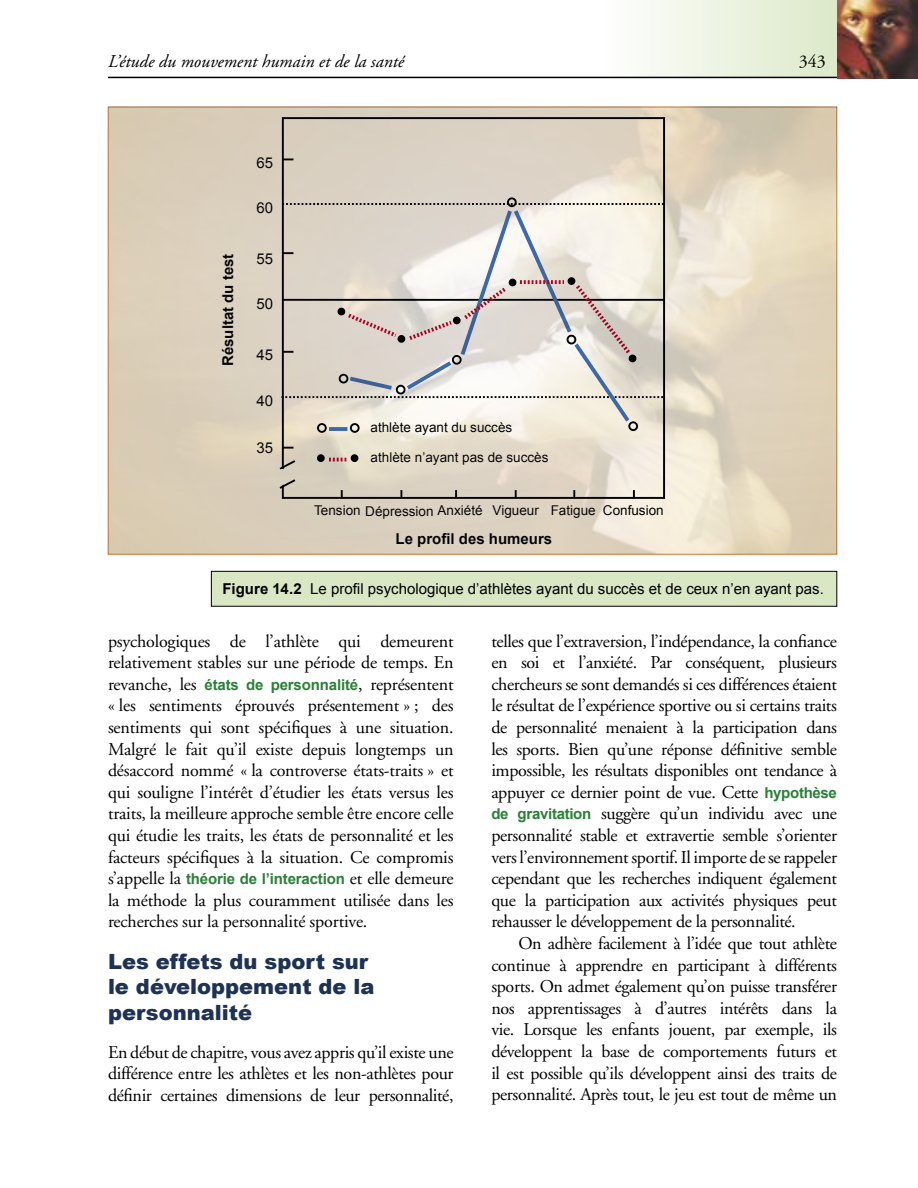
<style>
.page{position:relative;width:918px;height:1188px;background:#fff}
.page>*{position:absolute;margin:0;border:0;box-sizing:border-box;transform-origin:0 0}
.t1{font:900 21px/25.2px "Arial";color:#1d3254}
.t2{font:18px/21.6px "Adobe Garamond";letter-spacing:-.02em;color:#000;text-align:justify}
.t3{font:italic 18px "Adobe Garamond";color:#000}
.t4{font:15px "Arial";color:#000}
.t5{font:700 15px "Arial";color:#000}
.t6{font:13.5px "Arial";color:#000}
.s1{font-weight:700}
.s2{font-family:"Arial";font-weight:700;font-size:15px;color:#2b8037}
.s3{font-family:"Arial";font-weight:700;font-size:15px;color:#2a8037}
</style>
<div class="page">
<hr style="left:108px;top:77px;width:729px;height:1px;background:#000">
<div style="left:560px;top:0;width:277px;height:77px;background:linear-gradient(to right,#fff,#ddeaca)"></div>
<img style="left:837px;top:0;width:81px;height:78px">
<div style="left:211px;top:571px;width:626px;height:35px;background:#d9e7c4"></div>
<div style="left:211px;top:571px;width:626px;height:35px;border:1px solid #000"></div>
<img style="left:108px;top:107px;width:729px;height:446px">
<p class="t3" style="left:108px;top:52px;width:298px">L’étude du mouvement humain et de la santé</p>
<p class="t2" style="left:799px;top:51px;width:28px">343</p>
<p class="t4" style="left:256px;top:153px;width:18px">65</p>
<p class="t5" style="left:218px;top:366px;width:114px;rotate:-90deg">Résultat du test</p>
<p class="t4" style="left:256px;top:198px;width:18px">60</p>
<p class="t4" style="left:256px;top:249px;width:18px">55</p>
<p class="t4" style="left:256px;top:294px;width:18px">50</p>
<p class="t4" style="left:256px;top:345px;width:18px">45</p>
<p class="t4" style="left:256px;top:391px;width:18px">40</p>
<p class="t4" style="left:256px;top:438px;width:18px">35</p>
<p class="t6" style="left:370px;top:419px;width:143px">athlète ayant du succès</p>
<p class="t6" style="left:371px;top:449px;width:179px">athlète n’ayant pas de succès</p>
<p class="t6" style="left:314px;top:502px;width:351px">Tension Dépression Anxiété Vigueur Fatigue Confusion</p>
<p class="t5" style="left:396px;top:529px;width:158px">Le profil des humeurs</p>
<p class="t4" style="left:222px;top:579px;width:603px"><span class="s1">Figure 14.2</span> Le profil psychologique d’athlètes ayant du succès et de ceux n’en ayant pas.</p>
<p class="t2" style="left:108px;top:631px;width:347px">psychologiques de l’athlète qui demeurent relativement stables sur une période de temps. En revanche, les <span class="s2">états de personnalité</span>, représentent « les sentiments éprouvés présentement » ; des sentiments qui sont spécifiques à une situation.<br>Malgré le fait qu’il existe depuis longtemps un désaccord nommé « la controverse états-traits » et qui souligne l’intérêt d’étudier les états versus les traits, la meilleure approche semble être encore celle qui étudie les traits, les états de personnalité et les facteurs spécifiques à la situation. Ce compromis s’appelle la <span class="s2">théorie de l’interaction</span> et elle demeure la méthode la plus couramment utilisée dans les recherches sur la personnalité sportive.</p>
<p class="t1" style="left:108px;top:948px;width:268px">Les effets du sport sur le développement de la personnalité</p>
<p class="t2" style="left:108px;top:1042px;width:347px">En début de chapitre, vous avez appris qu’il existe une différence entre les athlètes et les non-athlètes pour définir certaines dimensions de leur personnalité,</p>
<p class="t2" style="left:491px;top:631px;width:347px">telles que l’extraversion, l’indépendance, la confiance en soi et l’anxiété. Par conséquent, plusieurs chercheurs se sont demandés si ces différences étaient le résultat de l’expérience sportive ou si certains traits de personnalité menaient à la participation dans les sports. Bien qu’une réponse définitive semble impossible, les résultats disponibles ont tendance à appuyer ce dernier point de vue. Cette <span class="s3">hypothèse de gravitation</span> suggère qu’un individu avec une personnalité stable et extravertie semble s’orienter vers l’environnement sportif. Il importe de se rappeler cependant que les recherches indiquent également que la participation aux activités physiques peut rehausser le développement de la personnalité.</p>
<p class="t2" style="left:491px;top:933px;width:347px;text-indent:27px">On adhère facilement à l’idée que tout athlète continue à apprendre en participant à différents sports. On admet également qu’on puisse transférer nos apprentissages à d’autres intérêts dans la vie. Lorsque les enfants jouent, par exemple, ils développent la base de comportements futurs et il est possible qu’ils développent ainsi des traits de personnalité. Après tout, le jeu est tout de même un</p>
</div>
